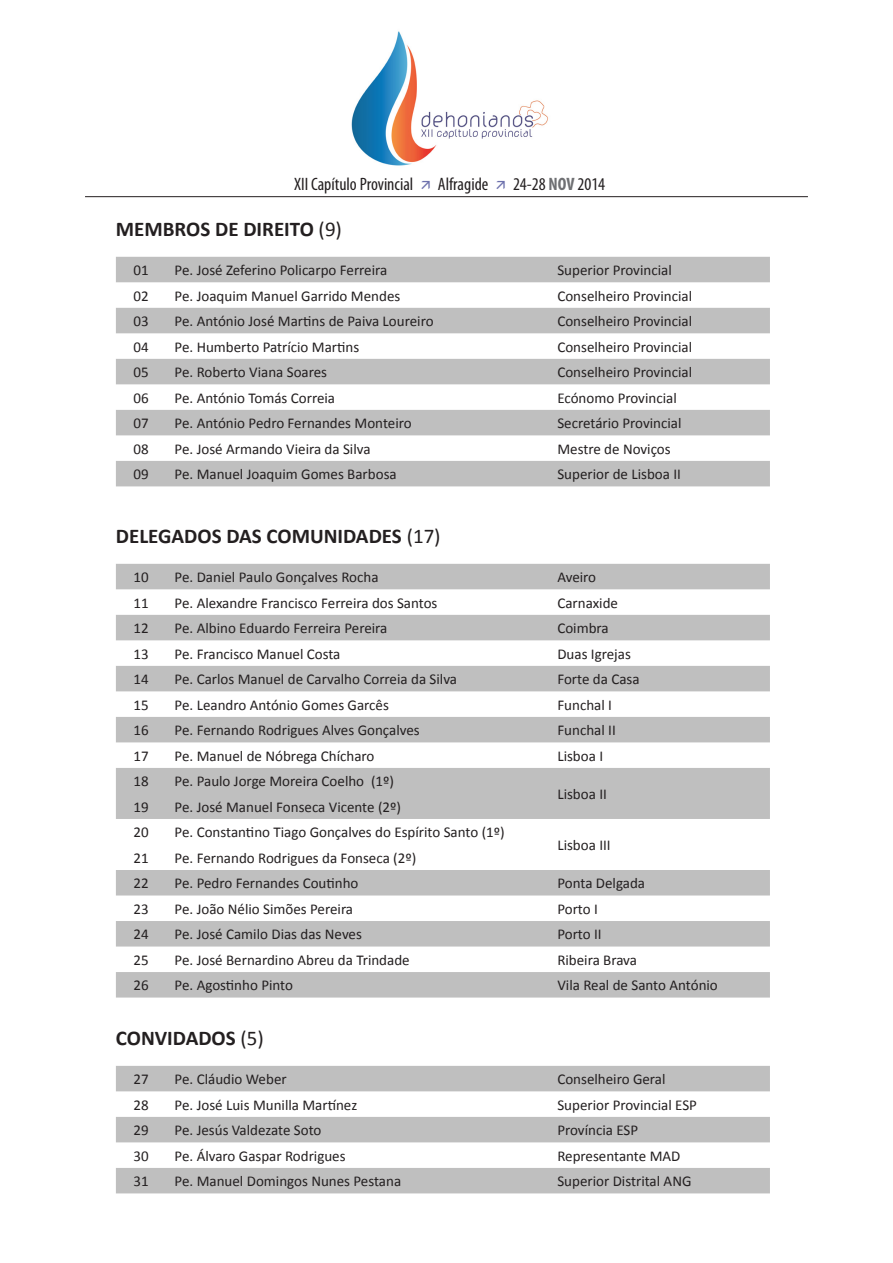
<style>
.page{position:relative;width:893px;height:1263px;background:#fff}
.page>*{position:absolute;margin:0;border:0;box-sizing:border-box;transform-origin:0 0}
.t1{font:700 21px "Calibri";color:#231f20}
.t2{font:condensed 18px "Myriad Pro";color:#231f20}
.t3{font:15px "Calibri";color:#231f20}
.s1{font-weight:700;color:#6f7073}
.s2{font-weight:400}
</style>
<div class="page">
<div style="left:116px;top:257px;width:654px;height:25px;background:#bfbfbf"></div>
<svg style="left:116px;top:308px;width:654px;height:178px;fill:#bfbfbf"></svg>
<svg style="left:116px;top:564px;width:654px;height:433px;fill:#bfbfbf"></svg>
<img style="left:351px;top:31px;width:197px;height:135px">
<hr style="left:85px;top:196px;width:723px;height:1px;background:#231f20">
<svg style="left:116px;top:1066px;width:654px;height:127px;fill:#bfbfbf"></svg>
<p class="t2" style="left:294px;top:173px;width:121px">XII Capítulo Provincial</p>
<p class="t2" style="left:438px;top:173px;width:52px">Alfragide</p>
<p class="t2" style="left:513px;top:173px;width:94px">24-28 <span class="s1">NOV</span> 2014</p>
<p class="t1" style="left:116px;top:215px;width:228px">MEMBROS DE DIREITO <span class="s2">(9)</span></p>
<p class="t3" style="left:134px;top:261px;width:17px">01</p>
<p class="t3" style="left:175px;top:261px;width:214px">Pe. José Zeferino Policarpo Ferreira</p>
<p class="t3" style="left:557px;top:261px;width:116px">Superior Provincial</p>
<p class="t3" style="left:134px;top:286px;width:17px">02</p>
<p class="t3" style="left:175px;top:286px;width:227px">Pe. Joaquim Manuel Garrido Mendes</p>
<p class="t3" style="left:557px;top:286px;width:136px">Conselheiro Provincial</p>
<p class="t3" style="left:134px;top:312px;width:17px">03</p>
<p class="t3" style="left:175px;top:312px;width:260px">Pe. António José Martins de Paiva Loureiro</p>
<p class="t3" style="left:557px;top:312px;width:136px">Conselheiro Provincial</p>
<p class="t3" style="left:134px;top:337px;width:17px">04</p>
<p class="t3" style="left:175px;top:337px;width:186px">Pe. Humberto Patrício Martins</p>
<p class="t3" style="left:557px;top:337px;width:136px">Conselheiro Provincial</p>
<p class="t3" style="left:134px;top:363px;width:17px">05</p>
<p class="t3" style="left:175px;top:363px;width:154px">Pe. Roberto Viana Soares</p>
<p class="t3" style="left:557px;top:363px;width:136px">Conselheiro Provincial</p>
<p class="t3" style="left:134px;top:388px;width:17px">06</p>
<p class="t3" style="left:175px;top:388px;width:162px">Pe. António Tomás Correia</p>
<p class="t3" style="left:557px;top:388px;width:121px">Ecónomo Provincial</p>
<p class="t3" style="left:134px;top:414px;width:17px">07</p>
<p class="t3" style="left:175px;top:414px;width:239px">Pe. António Pedro Fernandes Monteiro</p>
<p class="t3" style="left:557px;top:414px;width:126px">Secretário Provincial</p>
<p class="t3" style="left:134px;top:439px;width:17px">08</p>
<p class="t3" style="left:175px;top:439px;width:197px">Pe. José Armando Vieira da Silva</p>
<p class="t3" style="left:557px;top:439px;width:115px">Mestre de Noviços</p>
<p class="t3" style="left:134px;top:465px;width:17px">09</p>
<p class="t3" style="left:175px;top:465px;width:224px">Pe. Manuel Joaquim Gomes Barbosa</p>
<p class="t3" style="left:557px;top:465px;width:125px">Superior de Lisboa II</p>
<p class="t1" style="left:116px;top:522px;width:326px">DELEGADOS DAS COMUNIDADES <span class="s2">(17)</span></p>
<p class="t3" style="left:134px;top:568px;width:17px">10</p>
<p class="t3" style="left:175px;top:568px;width:205px">Pe. Daniel Paulo Gonçalves Rocha</p>
<p class="t3" style="left:557px;top:568px;width:40px">Aveiro</p>
<p class="t3" style="left:134px;top:593px;width:17px">11</p>
<p class="t3" style="left:175px;top:593px;width:264px">Pe. Alexandre Francisco Ferreira dos Santos</p>
<p class="t3" style="left:557px;top:593px;width:62px">Carnaxide</p>
<p class="t3" style="left:134px;top:619px;width:17px">12</p>
<p class="t3" style="left:175px;top:619px;width:214px">Pe. Albino Eduardo Ferreira Pereira</p>
<p class="t3" style="left:557px;top:619px;width:53px">Coimbra</p>
<p class="t3" style="left:134px;top:644px;width:17px">13</p>
<p class="t3" style="left:175px;top:644px;width:167px">Pe. Francisco Manuel Costa</p>
<p class="t3" style="left:557px;top:644px;width:75px">Duas Igrejas</p>
<p class="t3" style="left:134px;top:670px;width:17px">14</p>
<p class="t3" style="left:175px;top:670px;width:284px">Pe. Carlos Manuel de Carvalho Correia da Silva</p>
<p class="t3" style="left:557px;top:670px;width:84px">Forte da Casa</p>
<p class="t3" style="left:134px;top:695px;width:17px">15</p>
<p class="t3" style="left:175px;top:695px;width:216px">Pe. Leandro António Gomes Garcês</p>
<p class="t3" style="left:557px;top:695px;width:56px">Funchal I</p>
<p class="t3" style="left:134px;top:721px;width:17px">16</p>
<p class="t3" style="left:175px;top:721px;width:247px">Pe. Fernando Rodrigues Alves Gonçalves</p>
<p class="t3" style="left:557px;top:721px;width:60px">Funchal II</p>
<p class="t3" style="left:134px;top:746px;width:17px">17</p>
<p class="t3" style="left:175px;top:746px;width:201px">Pe. Manuel de Nóbrega Chícharo</p>
<p class="t3" style="left:557px;top:746px;width:47px">Lisboa I</p>
<p class="t3" style="left:134px;top:772px;width:17px">18</p>
<p class="t3" style="left:175px;top:772px;width:221px">Pe. Paulo Jorge Moreira Coelho (1º)</p>
<p class="t3" style="left:557px;top:785px;width:51px">Lisboa II</p>
<p class="t3" style="left:134px;top:797px;width:17px">19</p>
<p class="t3" style="left:175px;top:797px;width:228px">Pe. José Manuel Fonseca Vicente (2º)</p>
<p class="t3" style="left:134px;top:823px;width:17px">20</p>
<p class="t3" style="left:175px;top:823px;width:332px">Pe. Constantino Tiago Gonçalves do Espírito Santo (1º)</p>
<p class="t3" style="left:557px;top:836px;width:55px">Lisboa III</p>
<p class="t3" style="left:134px;top:848px;width:17px">21</p>
<p class="t3" style="left:175px;top:848px;width:243px">Pe. Fernando Rodrigues da Fonseca (2º)</p>
<p class="t3" style="left:134px;top:874px;width:17px">22</p>
<p class="t3" style="left:175px;top:874px;width:185px">Pe. Pedro Fernandes Coutinho</p>
<p class="t3" style="left:557px;top:874px;width:89px">Ponta Delgada</p>
<p class="t3" style="left:134px;top:899px;width:17px">23</p>
<p class="t3" style="left:175px;top:899px;width:180px">Pe. João Nélio Simões Pereira</p>
<p class="t3" style="left:557px;top:899px;width:42px">Porto I</p>
<p class="t3" style="left:134px;top:925px;width:17px">24</p>
<p class="t3" style="left:175px;top:925px;width:189px">Pe. José Camilo Dias das Neves</p>
<p class="t3" style="left:557px;top:925px;width:46px">Porto II</p>
<p class="t3" style="left:134px;top:950px;width:17px">25</p>
<p class="t3" style="left:175px;top:950px;width:237px">Pe. José Bernardino Abreu da Trindade</p>
<p class="t3" style="left:557px;top:950px;width:81px">Ribeira Brava</p>
<p class="t3" style="left:134px;top:976px;width:17px">26</p>
<p class="t3" style="left:175px;top:976px;width:120px">Pe. Agostinho Pinto</p>
<p class="t3" style="left:557px;top:976px;width:162px">Vila Real de Santo António</p>
<p class="t1" style="left:116px;top:1024px;width:149px">CONVIDADOS <span class="s2">(5)</span></p>
<p class="t3" style="left:134px;top:1070px;width:17px">27</p>
<p class="t3" style="left:175px;top:1070px;width:114px">Pe. Cláudio Weber</p>
<p class="t3" style="left:557px;top:1070px;width:110px">Conselheiro Geral</p>
<p class="t3" style="left:134px;top:1095px;width:17px">28</p>
<p class="t3" style="left:175px;top:1095px;width:184px">Pe. José Luis Munilla Martínez</p>
<p class="t3" style="left:557px;top:1095px;width:141px">Superior Provincial ESP</p>
<p class="t3" style="left:134px;top:1121px;width:17px">29</p>
<p class="t3" style="left:175px;top:1121px;width:148px">Pe. Jesús Valdezate Soto</p>
<p class="t3" style="left:557px;top:1121px;width:82px">Província ESP</p>
<p class="t3" style="left:134px;top:1146px;width:17px">30</p>
<p class="t3" style="left:175px;top:1146px;width:172px">Pe. Álvaro Gaspar Rodrigues</p>
<p class="t3" style="left:557px;top:1146px;width:125px">Representante MAD</p>
<p class="t3" style="left:134px;top:1172px;width:17px">31</p>
<p class="t3" style="left:175px;top:1172px;width:228px">Pe. Manuel Domingos Nunes Pestana</p>
<p class="t3" style="left:557px;top:1172px;width:136px">Superior Distrital ANG</p>
</div>
